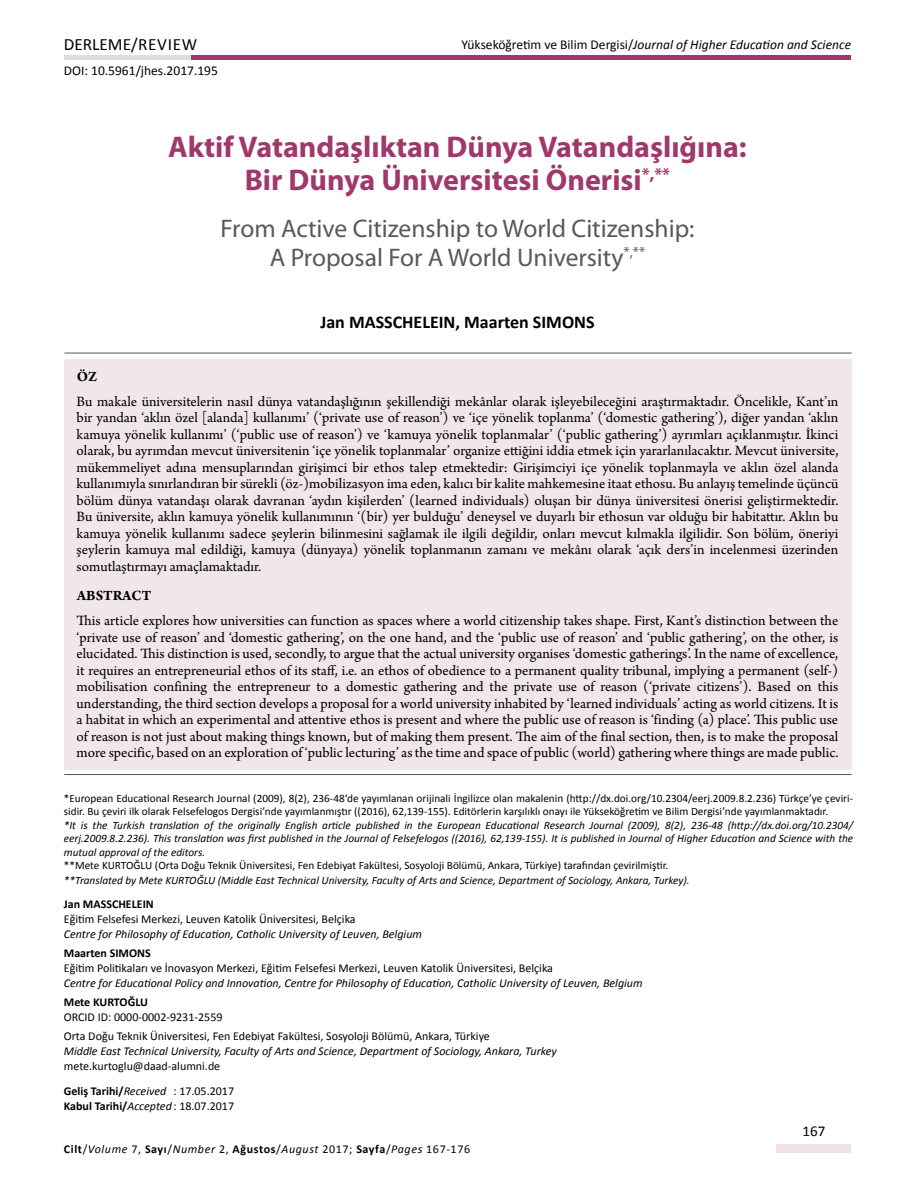
<style>
.page{position:relative;width:915px;height:1191px;background:#fff}
.page>*{position:absolute;margin:0;border:0;box-sizing:border-box;transform-origin:0 0}
.t1{font:700 30px/33px "Myriad Pro";color:#a0386c;text-align:center}
.t2{font:25.5px/29.2px "Myriad Pro";color:#58595b;text-align:center}
.t3{font:700 18px "Calibri";color:#000}
.t4{font:17.25px "Calibri";color:#000}
.t5{font:15px/16.5px "Arno Pro";color:#000;text-align:justify}
.t6{font:700 15px "Arno Pro";letter-spacing:.005em;color:#000}
.t7{font:15px "Calibri";color:#000}
.t8{font:italic 13.5px "Calibri";color:#000}
.t9{font:13.5px "Calibri";color:#000}
.t10{font:12px/19.2px "Calibri";color:#000}
.t11{font:italic 12px "Calibri";color:#000}
.t12{font:700 12px "Calibri";color:#000}
.t13{font:italic 12px "Calibri";letter-spacing:.05em;color:#000}
.t14{font:italic 11.25px/13.5px "Calibri";color:#000;text-align:justify}
.t15{font:11.25px/13.5px "Calibri";color:#000}
.s1{font-style:normal}
.s2{font-weight:700}
.s3{font-style:italic}
.s4{font-weight:400;font-style:italic}
.s5{font-weight:400}
.s6{font-weight:700;font-style:normal}
</style>
<div class="page">
<div style="left:776px;top:1144px;width:74px;height:8px;background:#f1e2ea"></div>
<div style="left:64px;top:55px;width:132px;height:5px;background:#dcddde"></div>
<div style="left:191px;top:55px;width:659px;height:5px;background:#a0386c"></div>
<div style="left:64px;top:359px;width:786px;height:410px;background:#f0e6eb"></div>
<hr style="left:64px;top:774px;width:787px;height:1px;background:#58595b">
<hr style="left:64px;top:353px;width:787px;height:1px;background:#58595b">
<p class="t4" style="left:64px;top:34px;width:135px">DERLEME/REVIEW</p>
<p class="t9" style="left:64px;top:62px;width:156px">DOI: 10.5961/jhes.2017.195</p>
<p class="t8" style="left:461px;top:36px;width:391px"><span class="s1">Yükseköğretim ve Bilim Dergisi/</span>Journal of Higher Education and Science</p>
<h1 class="t1" style="left:168px;top:130px;width:579px">Aktif Vatandaşlıktan Dünya Vatandaşlığına:<br>Bir Dünya Üniversitesi Önerisi<sup>*,**</sup></h1>
<h2 class="t2" style="left:220px;top:213px;width:475px">From Active Citizenship to World Citizenship:<br>A Proposal For A World University<sup>*,**</sup></h2>
<p class="t3" style="left:320px;top:310px;width:275px">Jan MASSCHELEIN, Maarten SIMONS</p>
<p class="t6" style="left:77px;top:368px;width:22px">Öz</p>
<p class="t5" style="left:77px;top:394px;width:763px">Bu makale üniversitelerin nasıl dünya vatandaşlığının şekillendiği mekânlar olarak işleyebileceğini araştırmaktadır. Öncelikle, Kant’ın bir yandan ‘aklın özel [alanda] kullanımı’ (‘private use of reason’) ve ‘içe yönelik toplanma’ (‘domestic gathering’), diğer yandan ‘aklın kamuya yönelik kullanımı’ (‘public use of reason’) ve ‘kamuya yönelik toplanmalar’ (‘public gathering’) ayrımları açıklanmıştır. İkinci olarak, bu ayrımdan mevcut üniversitenin ‘içe yönelik toplanmalar’ organize ettiğini iddia etmek için yararlanılacaktır. Mevcut üniversite, mükemmeliyet adına mensuplarından girişimci bir ethos talep etmektedir: Girişimciyi içe yönelik toplanmayla ve aklın özel alanda kullanımıyla sınırlandıran bir sürekli (öz-)mobilizasyon ima eden, kalıcı bir kalite mahkemesine itaat ethosu. Bu anlayış temelinde üçüncü bölüm dünya vatandaşı olarak davranan ‘aydın kişilerden’ (learned individuals) oluşan bir dünya üniversitesi önerisi geliştirmektedir.<br>Bu üniversite, aklın kamuya yönelik kullanımının ‘(bir) yer bulduğu’ deneysel ve duyarlı bir ethosun var olduğu bir habitattır. Aklın bu kamuya yönelik kullanımı sadece şeylerin bilinmesini sağlamak ile ilgili değildir, onları mevcut kılmakla ilgilidir. Son bölüm, öneriyi şeylerin kamuya mal edildiği, kamuya (dünyaya) yönelik toplanmanın zamanı ve mekânı olarak ‘açık ders’in incelenmesi üzerinden somutlaştırmayı amaçlamaktadır.</p>
<p class="t6" style="left:77px;top:587px;width:76px">ABSTRACT</p>
<p class="t5" style="left:77px;top:613px;width:763px">This article explores how universities can function as spaces where a world citizenship takes shape. First, Kant’s distinction between the ‘private use of reason’ and ‘domestic gathering’, on the one hand, and the ‘public use of reason’ and ‘public gathering’, on the other, is elucidated. This distinction is used, secondly, to argue that the actual university organises ‘domestic gatherings’. In the name of excellence, it requires an entrepreneurial ethos of its staff, i.e. an ethos of obedience to a permanent quality tribunal, implying a permanent (self-) mobilisation confining the entrepreneur to a domestic gathering and the private use of reason (‘private citizens’). Based on this understanding, the third section develops a proposal for a world university inhabited by ‘learned individuals’ acting as world citizens. It is a habitat in which an experimental and attentive ethos is present and where the public use of reason is ‘finding (a) place’. This public use of reason is not just about making things known, but of making them present. The aim of the final section, then, is to make the proposal more specific, based on an exploration of ‘public lecturing’ as the time and space of public (world) gathering where things are made public.</p>
<p class="t15" style="left:64px;top:791px;width:790px">*European Educational Research Journal (2009), 8(2), 236-48‘de yayımlanan orijinali İngilizce olan makalenin (http://dx.doi.org/10.2304/eerj.2009.8.2.236) Türkçe’ye çeviri&shy;sidir. Bu çeviri ilk olarak Felsefelogos Dergisi’nde yayımlanmıştır ((2016), 62,139-155). Editörlerin karşılıklı onayı ile Yükseköğretim ve Bilim Dergisi’nde yayımlanmaktadır.</p>
<p class="t14" style="left:64px;top:817px;width:790px">*It is the Turkish translation of the originally English article published in the European Educational Research Journal (2009), 8(2), 236-48 (http://dx.doi.org/10.2304/ eerj.2009.8.2.236). This translation was first published in the Journal of Felsefelogos ((2016), 62,139-155). It is published in Journal of Higher Education and Science with the mutual approval of the editors.</p>
<p class="t15" style="left:64px;top:858px;width:605px">**Mete KURTOĞLU (Orta Doğu Teknik Üniversitesi, Fen Edebiyat Fakültesi, Sosyoloji Bölümü, Ankara, Türkiye) tarafından çevirilmiştir.</p>
<p class="t14" style="left:64px;top:873px;width:627px">**Translated by Mete KURTOĞLU (Middle East Technical University, Faculty of Arts and Science, Department of Sociology, Ankara, Turkey).</p>
<p class="t12" style="left:64px;top:896px;width:91px">Jan MASSCHELEIN</p>
<p class="t10" style="left:64px;top:909px;width:293px">Eğitim Felsefesi Merkezi, Leuven Katolik Üniversitesi, Belçika</p>
<p class="t11" style="left:64px;top:925px;width:359px">Centre for Philosophy of Education, Catholic University of Leuven, Belgium</p>
<p class="t12" style="left:64px;top:945px;width:88px">Maarten SIMONS</p>
<p class="t10" style="left:64px;top:958px;width:490px">Eğitim Politikaları ve İnovasyon Merkezi, Eğitim Felsefesi Merkezi, Leuven Katolik Üniversitesi, Belçika</p>
<p class="t11" style="left:64px;top:974px;width:580px">Centre for Educational Policy and Innovation, Centre for Philosophy of Education, Catholic University of Leuven, Belgium</p>
<p class="t12" style="left:64px;top:994px;width:86px">Mete KURTOĞLU</p>
<p class="t10" style="left:64px;top:1007px;width:427px">ORCID ID: 0000-0002-9231-2559<br>Orta Doğu Teknik Üniversitesi, Fen Edebiyat Fakültesi, Sosyoloji Bölümü, Ankara, Türkiye</p>
<p class="t11" style="left:64px;top:1043px;width:494px">Middle East Technical University, Faculty of Arts and Science, Department of Sociology, Ankara, Turkey</p>
<p class="t10" style="left:64px;top:1054px;width:172px;line-height:24.8px">mete.kurtoglu@daad-alumni.de<br><span class="s2">Geliş Tarihi/</span><span class="s3">Received</span> : 17.05.2017</p>
<p class="t12" style="left:64px;top:1098px;width:172px">Kabul Tarihi/<span class="s4">Accepted</span><span class="s5">: 18.07.2017</span></p>
<p class="t13" style="left:64px;top:1140px;width:407px"><span class="s6">Cilt</span><span class="s1">/</span>Volume <span class="s1">7,</span> <span class="s6">Sayı</span><span class="s1">/</span>Number <span class="s1">2,</span> <span class="s6">Ağustos</span><span class="s1">/</span>August <span class="s1">2017;</span> <span class="s6">Sayfa</span><span class="s1">/</span>Pages <span class="s1">167-176</span></p>
<p class="t7" style="left:802px;top:1121px;width:24px">167</p>
</div>
